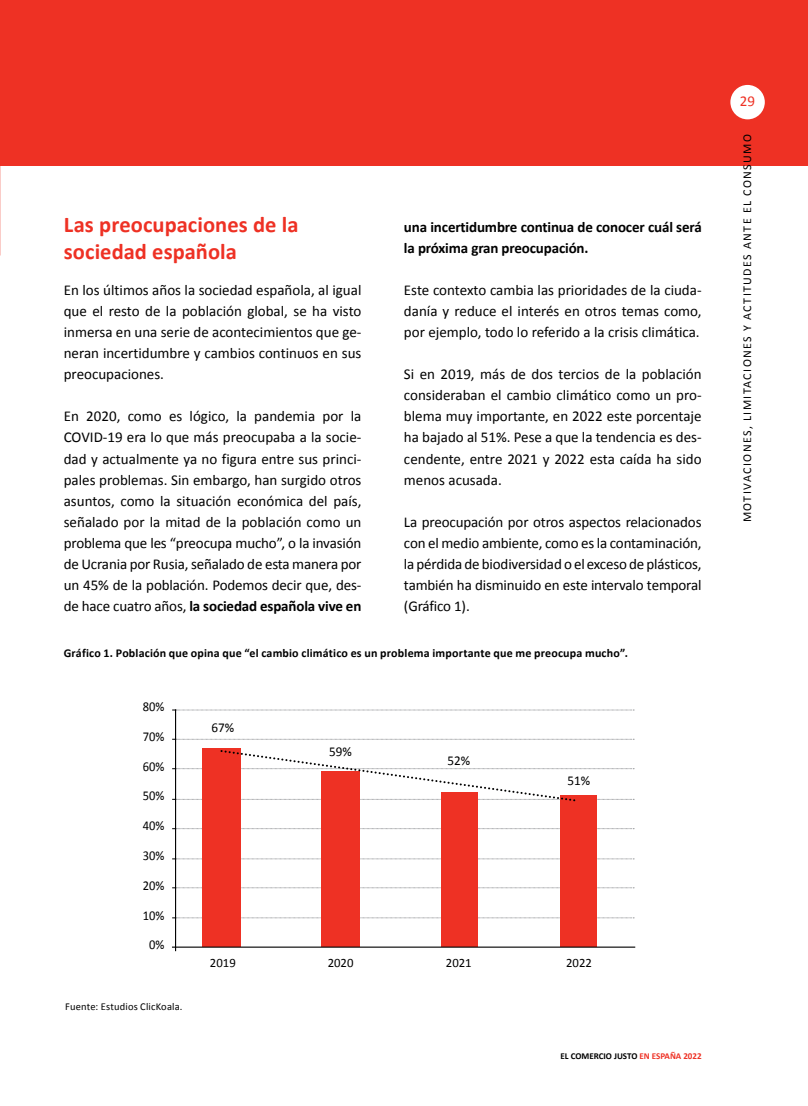
<style>
.page{position:relative;width:808px;height:1106px;background:#fff}
.page>*{position:absolute;margin:0;border:0;box-sizing:border-box;transform-origin:0 0}
.t1{font:700 22.5px/27px "Calibri";letter-spacing:.005em;color:#ee3124}
.t2{font:15px/21px "Calibri";color:#000;text-align:justify}
.t3{font:700 15px/21px "Calibri";letter-spacing:-.01em;color:#000}
.t4{font:15px "Calibri";color:#ee3124}
.t5{font:13.5px "Calibri";color:#000;scale:.93 1}
.t6{font:13.5px "Calibri";color:#000}
.t7{font:12.75px "Calibri";color:#000}
.t8{font:700 12px "Calibri";letter-spacing:.015em;color:#000}
.t9{font:12px "Calibri";letter-spacing:.115em;color:#000}
.t10{font:10.5px "Calibri";letter-spacing:.01em;color:#000}
.t11{font:700 9px "Calibri";color:#000}
.s1{font-weight:700}
.s2{color:#ee3124}
</style>
<div class="page">
<div style="left:0;top:0;width:808px;height:166px;background:#ee3124"></div>
<div style="left:730px;top:85px;width:35px;height:34px;background:#fff;border-radius:50%"></div>
<svg style="left:172px;top:739px;width:462px;height:1px"></svg>
<svg style="left:172px;top:709px;width:462px;height:1px"></svg>
<svg style="left:172px;top:828px;width:462px;height:1px"></svg>
<svg style="left:172px;top:858px;width:462px;height:1px"></svg>
<svg style="left:172px;top:887px;width:462px;height:1px"></svg>
<svg style="left:172px;top:917px;width:462px;height:1px"></svg>
<div style="left:560px;top:795px;width:37px;height:152px;background:#ee3124"></div>
<div style="left:441px;top:792px;width:37px;height:155px;background:#ee3124"></div>
<div style="left:321px;top:771px;width:38px;height:176px;background:#ee3124"></div>
<div style="left:202px;top:748px;width:39px;height:199px;background:#ee3124"></div>
<svg style="left:172px;top:750px;width:462px;height:51px"></svg>
<hr style="left:175px;top:709px;width:1px;height:242px;background:#000">
<hr style="left:172px;top:946px;width:463px;height:1px;background:#000">
<h1 class="t1" style="left:64px;top:210px;width:236px">Las preocupaciones de la sociedad española</h1>
<p class="t2" style="left:64px;top:279px;width:299px">En los últimos años la sociedad española, al igual que el resto de la población global, se ha visto inmersa en una serie de acontecimientos que ge&shy;neran incertidumbre y cambios continuos en sus preocupaciones.</p>
<p class="t2" style="left:64px;top:405px;width:299px">En 2020, como es lógico, la pandemia por la COVID-19 era lo que más preocupaba a la socie&shy;dad y actualmente ya no figura entre sus princi&shy;pales problemas. Sin embargo, han surgido otros asuntos, como la situación económica del país, señalado por la mitad de la población como un problema que les “preocupa mucho”, o la invasión de Ucrania por Rusia, señalado de esta manera por un 45% de la población. Podemos decir que, des&shy;de hace cuatro años, <span class="s1">la sociedad española vive en</span></p>
<p class="t3" style="left:404px;top:217px;width:299px">una incertidumbre continua de conocer cuál será la próxima gran preocupación.</p>
<p class="t2" style="left:404px;top:279px;width:299px">Este contexto cambia las prioridades de la ciuda&shy;danía y reduce el interés en otros temas como, por ejemplo, todo lo referido a la crisis climática.</p>
<p class="t2" style="left:404px;top:363px;width:299px">Si en 2019, más de dos tercios de la población consideraban el cambio climático como un pro&shy;blema muy importante, en 2022 este porcentaje ha bajado al 51%. Pese a que la tendencia es des&shy;cendente, entre 2021 y 2022 esta caída ha sido menos acusada.</p>
<p class="t2" style="left:404px;top:510px;width:299px">La preocupación por otros aspectos relacionados con el medio ambiente, como es la contaminación, la pérdida de biodiversidad o el exceso de plásticos, también ha disminuido en este intervalo temporal (Gráfico 1).</p>
<p class="t8" style="left:64px;top:645px;width:566px">Gráfico 1. Población que opina que “el cambio climático es un problema importante que me preocupa mucho”.</p>
<p class="t5" style="left:143px;top:698px;width:25px">80%</p>
<p class="t5" style="left:143px;top:728px;width:25px">70%</p>
<p class="t5" style="left:143px;top:757px;width:25px">60%</p>
<p class="t5" style="left:143px;top:787px;width:25px">50%</p>
<p class="t5" style="left:143px;top:817px;width:25px">40%</p>
<p class="t5" style="left:143px;top:847px;width:25px">30%</p>
<p class="t5" style="left:143px;top:877px;width:25px">20%</p>
<p class="t5" style="left:143px;top:906px;width:25px">10%</p>
<p class="t5" style="left:149px;top:936px;width:18px">0%</p>
<p class="t10" style="left:65px;top:999px;width:119px">Fuente: Estudios ClicKoala.</p>
<p class="t6" style="left:211px;top:719px;width:24px">67%</p>
<p class="t6" style="left:329px;top:742px;width:24px">59%</p>
<p class="t6" style="left:447px;top:752px;width:24px">52%</p>
<p class="t6" style="left:568px;top:772px;width:24px">51%</p>
<p class="t7" style="left:210px;top:954px;width:27px">2019</p>
<p class="t7" style="left:328px;top:954px;width:27px">2020</p>
<p class="t7" style="left:446px;top:954px;width:27px">2021</p>
<p class="t7" style="left:566px;top:954px;width:27px">2022</p>
<p class="t11" style="left:560px;top:1049px;width:143px">EL COMERCIO JUSTO <span class="s2">EN ESPAÑA 2022</span></p>
<p class="t4" style="left:740px;top:92px;width:17px">29</p>
<p class="t9" style="left:740px;top:522px;width:389px;rotate:-90deg">Motivacione s, lim itacione s y actitude s ante el consumo</p>
</div>
